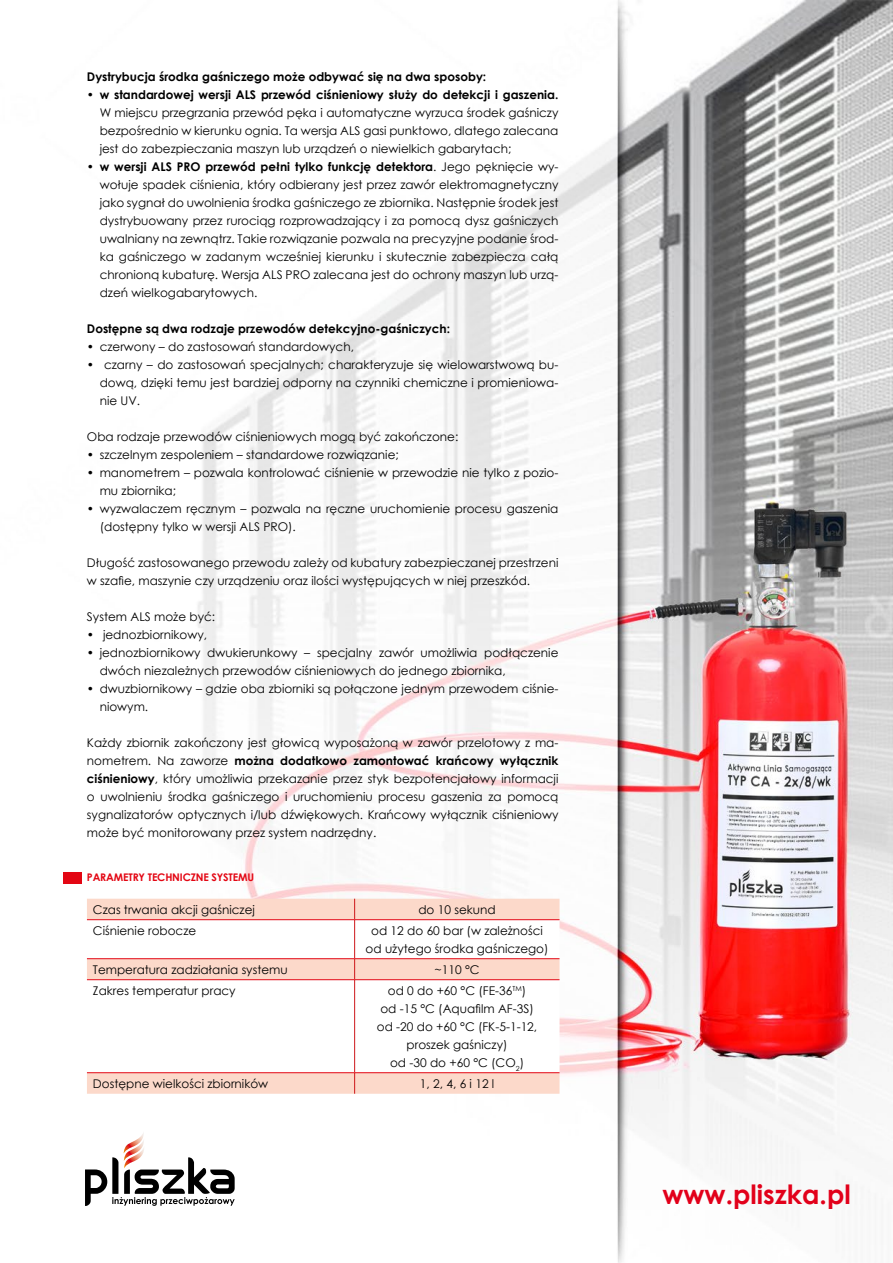
<style>
.page{position:relative;width:893px;height:1263px;background:#fff}
.page>*{position:absolute;margin:0;border:0;box-sizing:border-box;transform-origin:0 0}
.t1{font:700 26.55px "Century Gothic";color:#e2001a}
.t2{font:12px/18px "Century Gothic";color:#000}
.t3{font:700 12px "Century Gothic";color:#000}
.t4{font:700 10.5px "Century Gothic";letter-spacing:-.015em;color:#e30613}
.s1{font-weight:700}
</style>
<div class="page">
<img style="left:63px;top:0;width:830px;height:1263px">
<svg style="left:85px;top:1131px;width:150px;height:75px"></svg>
<div style="left:87px;top:899px;width:472px;height:195px;background:#fcd9ca"></div>
<svg style="left:87px;top:920px;width:472px;height:152px"></svg>
<svg style="left:354px;top:899px;width:1px;height:20px"></svg>
<hr style="left:354px;top:920px;width:1px;height:38px;background:#cd171a">
<svg style="left:354px;top:959px;width:1px;height:20px"></svg>
<hr style="left:354px;top:980px;width:1px;height:92px;background:#cd171a">
<svg style="left:354px;top:1073px;width:1px;height:21px"></svg>
<hr style="left:87px;top:919px;width:268px;height:1px;background:#e30613">
<hr style="left:355px;top:919px;width:204px;height:1px;background:#e30613">
<hr style="left:87px;top:958px;width:268px;height:1px;background:#e30613">
<hr style="left:355px;top:958px;width:204px;height:1px;background:#e30613">
<hr style="left:87px;top:979px;width:268px;height:1px;background:#e30613">
<hr style="left:355px;top:979px;width:204px;height:1px;background:#e30613">
<hr style="left:87px;top:1072px;width:268px;height:1px;background:#e30613">
<hr style="left:355px;top:1072px;width:204px;height:1px;background:#e30613">
<div style="left:63px;top:873px;width:19px;height:11px;background:#e30613"></div>
<p class="t3" style="left:87px;top:68px;width:401px">Dystrybucja środka gaśniczego może odbywać się na dwa sposoby:</p>
<p class="t3" style="left:87px;top:86px;width:473px">• w standardowej wersji ALS przewód ciśnieniowy służy do detekcji i gaszenia.</p>
<p class="t2" style="left:100px;top:104px;width:460px;text-align:justify">W miejscu przegrzania przewód pęka i automatyczne wyrzuca środek gaśniczy bezpośrednio w kierunku ognia. Ta wersja ALS gasi punktowo, dlatego zalecana jest do zabezpieczania maszyn lub urządzeń o niewielkich gabarytach;</p>
<p class="t2" style="left:100px;top:158px;width:460px;text-align:justify;text-indent:-13px"><span class="s1">• w wersji ALS PRO przewód pełni tylko funkcję detektora</span>. Jego pęknięcie wy&shy;wołuje spadek ciśnienia, który odbierany jest przez zawór elektromagnetyczny jako sygnał do uwolnienia środka gaśniczego ze zbiornika. Następnie środek jest dystrybuowany przez rurociąg rozprowadzający i za pomocą dysz gaśniczych uwalniany na zewnątrz. Takie rozwiązanie pozwala na precyzyjne podanie środ&shy;ka gaśniczego w zadanym wcześniej kierunku i skutecznie zabezpiecza całą chronioną kubaturę. Wersja ALS PRO zalecana jest do ochrony maszyn lub urzą&shy;dzeń wielkogabarytowych.</p>
<p class="t3" style="left:87px;top:320px;width:365px">Dostępne są dwa rodzaje przewodów detekcyjno-gaśniczych:</p>
<p class="t2" style="left:87px;top:338px;width:269px">• czerwony – do zastosowań standardowych,</p>
<p class="t2" style="left:100px;top:356px;width:460px;text-align:justify;text-indent:-13px">• czarny – do zastosowań specjalnych; charakteryzuje się wielowarstwową bu&shy;dową, dzięki temu jest bardziej odporny na czynniki chemiczne i promieniowa&shy;nie UV.</p>
<p class="t2" style="left:87px;top:428px;width:373px">Oba rodzaje przewodów ciśnieniowych mogą być zakończone:</p>
<p class="t2" style="left:87px;top:446px;width:313px">• szczelnym zespoleniem – standardowe rozwiązanie;</p>
<p class="t2" style="left:100px;top:464px;width:460px;text-indent:-13px">• manometrem – pozwala kontrolować ciśnienie w przewodzie nie tylko z pozio&shy;mu zbiornika;</p>
<p class="t2" style="left:100px;top:500px;width:460px;text-indent:-13px">• wyzwalaczem ręcznym – pozwala na ręczne uruchomienie procesu gaszenia (dostępny tylko w wersji ALS PRO).</p>
<p class="t2" style="left:87px;top:554px;width:473px">Długość zastosowanego przewodu zależy od kubatury zabezpieczanej przestrzeni w szafie, maszynie czy urządzeniu oraz ilości występujących w niej przeszkód.</p>
<p class="t2" style="left:87px;top:608px;width:130px">System ALS może być:</p>
<p class="t2" style="left:87px;top:626px;width:122px">• jednozbiornikowy,</p>
<p class="t2" style="left:100px;top:644px;width:460px;text-indent:-13px">• jednozbiornikowy dwukierunkowy – specjalny zawór umożliwia podłączenie dwóch niezależnych przewodów ciśnieniowych do jednego zbiornika,</p>
<p class="t2" style="left:100px;top:680px;width:460px;text-indent:-13px">• dwuzbiornikowy – gdzie oba zbiorniki są połączone jednym przewodem ciśnie&shy;niowym.</p>
<p class="t2" style="left:87px;top:734px;width:473px;text-align:justify">Każdy zbiornik zakończony jest głowicą wyposażoną w zawór przelotowy z ma&shy;nometrem. Na zaworze <span class="s1">można dodatkowo zamontować krańcowy wyłącznik ciśnieniowy</span>, który umożliwia przekazanie przez styk bezpotencjałowy informacji o uwolnieniu środka gaśniczego i uruchomieniu procesu gaszenia za pomocą sygnalizatorów optycznych i/lub dźwiękowych. Krańcowy wyłącznik ciśnieniowy może być monitorowany przez system nadrzędny.</p>
<p class="t4" style="left:87px;top:869px;width:169px">PARAMETRY TECHNICZNE SYSTEMU</p>
<p class="t2" style="left:93px;top:900px;width:164px">Czas trwania akcji gaśniczej</p>
<p class="t2" style="left:418px;top:900px;width:79px">do 10 sekund</p>
<p class="t2" style="left:93px;top:921px;width:105px">Ciśnienie robocze</p>
<p class="t2" style="left:366px;top:921px;width:184px;text-align:center">od 12 do 60 bar (w zależności od użytego środka gaśniczego)</p>
<p class="t2" style="left:93px;top:960px;width:196px">Temperatura zadziałania systemu</p>
<p class="t2" style="left:434px;top:960px;width:47px">~110 °C</p>
<p class="t2" style="left:93px;top:981px;width:144px">Zakres temperatur pracy</p>
<p class="t2" style="left:377px;top:981px;width:162px;text-align:center">od 0 do +60 °C (FE-36<sup>TM</sup>)<br>od -15 °C (Aquafilm AF-3S) od -20 do +60 °C (FK-5-1-12, proszek gaśniczy)<br>od -30 do +60 °C (CO<sub>2</sub>)</p>
<p class="t2" style="left:93px;top:1074px;width:177px">Dostępne wielkości zbiorników</p>
<p class="t2" style="left:420px;top:1074px;width:76px">1, 2, 4, 6 i 12 l</p>
<h1 class="t1" style="left:662px;top:1174px;width:190px">www.pliszka.pl</h1>
</div>
